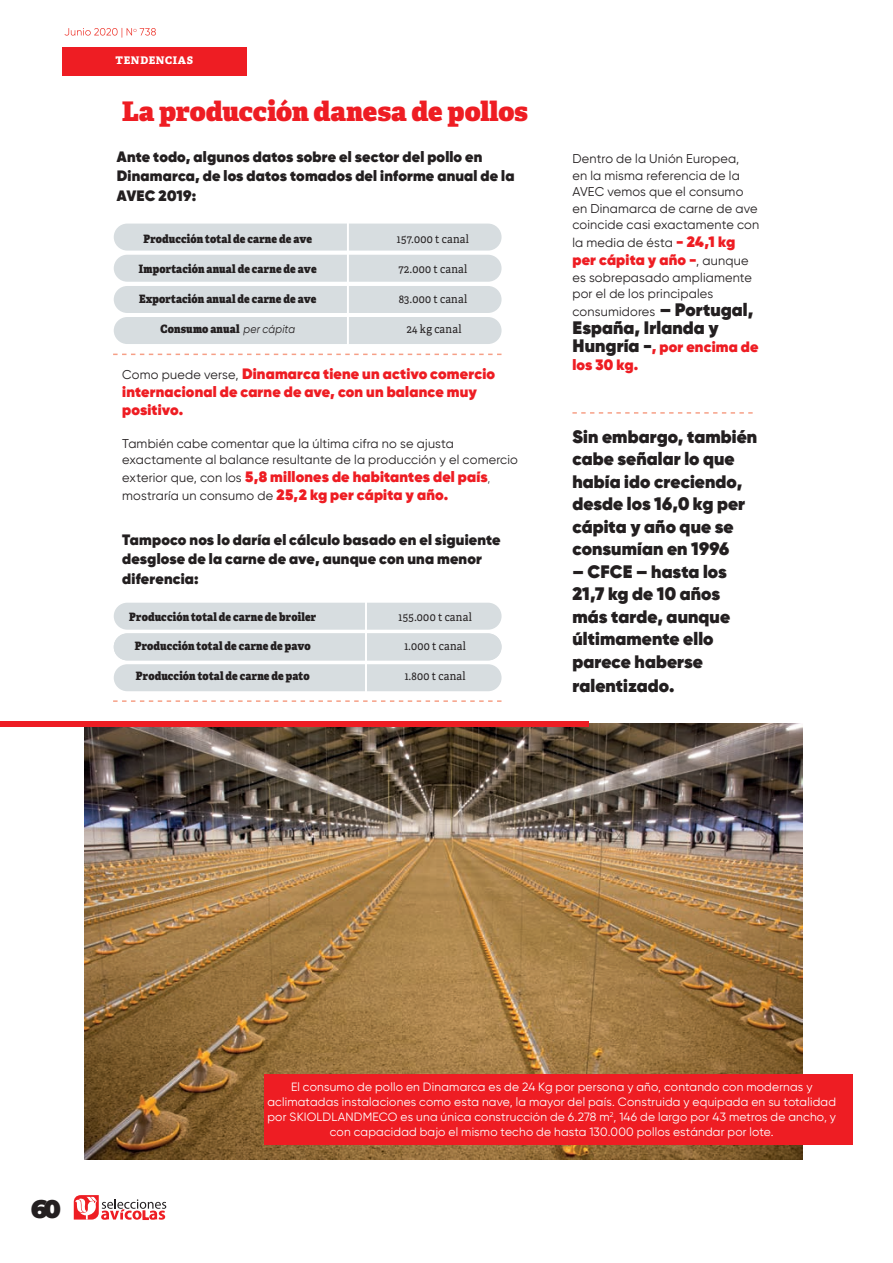
<style>
.page{position:relative;width:893px;height:1263px;background:#fff}
.page>*{position:absolute;margin:0;border:0;box-sizing:border-box;transform-origin:0 0}
.t1{font:800 27px "Adelle";letter-spacing:-.005em;color:#ee1d23}
.t2{font:900 25.5px "Montserrat";color:#231f20}
.t3{font:800 18px/22.5px "Gilroy";letter-spacing:.005em;color:#231f20}
.t4{font:800 15px/19.5px "Gilroy";letter-spacing:.01em;color:#231f20}
.t5{font:800 15px/18px "Gilroy";letter-spacing:.01em;color:#ee1d23}
.t6{font:12.75px/16.5px "Gilroy";letter-spacing:.015em;color:#231f20}
.t7{font:12px/15px "Gilroy";letter-spacing:.015em;color:#fff;text-align:center}
.t8{font:800 11.55px "Adelle";letter-spacing:.01em;color:#231f20;scale:.91 1}
.t9{font:11.55px "Adelle";letter-spacing:.025em;color:#231f20;scale:.91 1}
.t10{font:800 10.5px "Adelle";letter-spacing:.06em;color:#fff}
.s1{font-family:"Gilroy";font-weight:400;font-style:italic}
.s2{font-weight:400;font-size:12.75px;color:#231f20}
.s3{font-weight:300;font-size:12.75px;color:#231f20}
.s4{font-weight:800;font-size:15px;color:#ee1d23}
.s5{font-weight:800;font-size:18px}
.s6{font-size:18px;color:#231f20}
</style>
<div class="page">
<svg style="left:74px;top:1195px;width:92px;height:25px"></svg>
<div style="left:62px;top:47px;width:185px;height:28px;background:#ee1d23"></div>
<svg style="left:65px;top:28px;width:91px;height:10px"></svg>
<div style="left:114px;top:224px;width:388px;height:27px;background:#d7dde0;border-radius:14px"></div>
<div style="left:114px;top:603px;width:388px;height:27px;background:#d7dde0;border-radius:14px"></div>
<div style="left:114px;top:633px;width:388px;height:27px;background:#d7dde0;border-radius:14px"></div>
<div style="left:114px;top:664px;width:388px;height:27px;background:#d7dde0;border-radius:14px"></div>
<div style="left:114px;top:255px;width:388px;height:27px;background:#d7dde0;border-radius:14px"></div>
<div style="left:114px;top:286px;width:388px;height:27px;background:#d7dde0;border-radius:14px"></div>
<div style="left:114px;top:317px;width:388px;height:27px;background:#d7dde0;border-radius:14px"></div>
<svg style="left:572px;top:412px;width:181px;height:2px"></svg>
<img style="left:84px;top:723px;width:719px;height:437px">
<div style="left:264px;top:1074px;width:589px;height:71px;background:#ee1d23"></div>
<div style="left:0;top:721px;width:589px;height:5px;background:#ee1d23"></div>
<hr style="left:347px;top:216px;width:2px;height:136px;background:#fff">
<hr style="left:365px;top:593px;width:2px;height:107px;background:#fff">
<svg style="left:113px;top:700px;width:389px;height:2px"></svg>
<svg style="left:113px;top:354px;width:389px;height:1px"></svg>
<p class="t10" style="left:115px;top:54px;width:79px">TENDENCIAS</p>
<h1 class="t1" style="left:122px;top:94px;width:407px">La producción danesa de pollos</h1>
<p class="t4" style="left:117px;top:146px;width:399px">Ante todo, algunos datos sobre el sector del pollo en<br>Dinamarca, de los datos tomados del informe anual de la<br>AVEC 2019:</p>
<p class="t8" style="left:143px;top:232px;width:187px">Producción total de carne de ave</p>
<p class="t9" style="left:397px;top:232px;width:81px">157.000 t canal</p>
<p class="t8" style="left:139px;top:262px;width:197px">Importación anual de carne de ave</p>
<p class="t9" style="left:399px;top:262px;width:77px">72.000 t canal</p>
<p class="t8" style="left:139px;top:291px;width:197px">Exportación anual de carne de ave</p>
<p class="t9" style="left:399px;top:292px;width:77px">83.000 t canal</p>
<p class="t8" style="left:161px;top:321px;width:149px">Consumo anual <span class="s1">per cápita</span></p>
<p class="t9" style="left:407px;top:322px;width:62px">24 kg canal</p>
<p class="t5" style="left:122px;top:364px;width:374px"><span class="s2">Como puede verse,</span> Dinamarca tiene un activo comercio internacional de carne de ave, con un balance muy positivo.</p>
<p class="t6" style="left:122px;top:435px;width:397px">También cabe comentar que la última cifra no se ajusta exactamente al balance resultante de la producción y el comercio</p>
<p class="t5" style="left:122px;top:468px;width:369px"><span class="s2">exterior que, con los</span> 5,8 millones de habitantes del país<span class="s3">,</span></p>
<p class="t6" style="left:122px;top:487px;width:328px">mostraría un consumo de <span class="s4">25,2 kg per cápita y año.</span></p>
<p class="t4" style="left:122px;top:530px;width:380px">Tampoco nos lo daría el cálculo basado en el siguiente desglose de la carne de ave, aunque con una menor diferencia:</p>
<p class="t8" style="left:129px;top:609px;width:207px">Producción total de carne de broiler</p>
<p class="t9" style="left:399px;top:609px;width:82px">155.000 t canal</p>
<p class="t8" style="left:135px;top:639px;width:195px">Producción total de carne de pavo</p>
<p class="t9" style="left:404px;top:639px;width:69px">1.000 t canal</p>
<p class="t8" style="left:136px;top:668px;width:192px">Producción total de carne de pato</p>
<p class="t9" style="left:405px;top:669px;width:69px">1.800 t canal</p>
<p class="t6" style="left:572px;top:151px;width:188px">Dentro de la Unión Europea,<br>en la misma referencia de la<br>AVEC vemos que el consumo en Dinamarca de carne de ave coincide casi exactamente con</p>
<p class="t6" style="left:572px;top:235px;width:164px">la media de ésta <span class="s4">- 24,1 kg</span></p>
<p class="t5" style="left:572px;top:251px;width:178px">per cápita y año -<span class="s2">, aunque</span></p>
<p class="t6" style="left:572px;top:269px;width:181px">es sobrepasado ampliamente por el de los principales</p>
<p class="t6" style="left:572px;top:304px;width:182px">consumidores <span class="s5">– Portugal,</span></p>
<h3 class="t3" style="left:572px;top:317px;width:148px">España, Irlanda y</h3>
<p class="t5" style="left:572px;top:338px;width:188px"><span class="s6">Hungría -</span>, por encima de los 30 kg.</p>
<h3 class="t3" style="left:572px;top:425px;width:186px">Sin embargo, también cabe señalar lo que había ido creciendo, desde los 16,0 kg per cápita y año que se consumían en 1996</h3>
<h3 class="t3" style="left:572px;top:560px;width:159px">– CFCE – hasta los<br>21,7 kg de 10 años más tarde, aunque últimamente ello parece haberse ralentizado.</h3>
<h2 class="t2" style="left:31px;top:1189px;width:32px">60</h2>
<p class="t7" style="left:267px;top:1079px;width:570px">El consumo de pollo en Dinamarca es de 24 Kg por persona y año, contando con modernas y aclimatadas instalaciones como esta nave, la mayor del país. Construida y equipada en su totalidad por SKIOLDLANDMECO es una única construcción de 6.278 m<sup>2</sup>, 146 de largo por 43 metros de ancho, y con capacidad bajo el mismo techo de hasta 130.000 pollos estándar por lote.</p>
</div>
